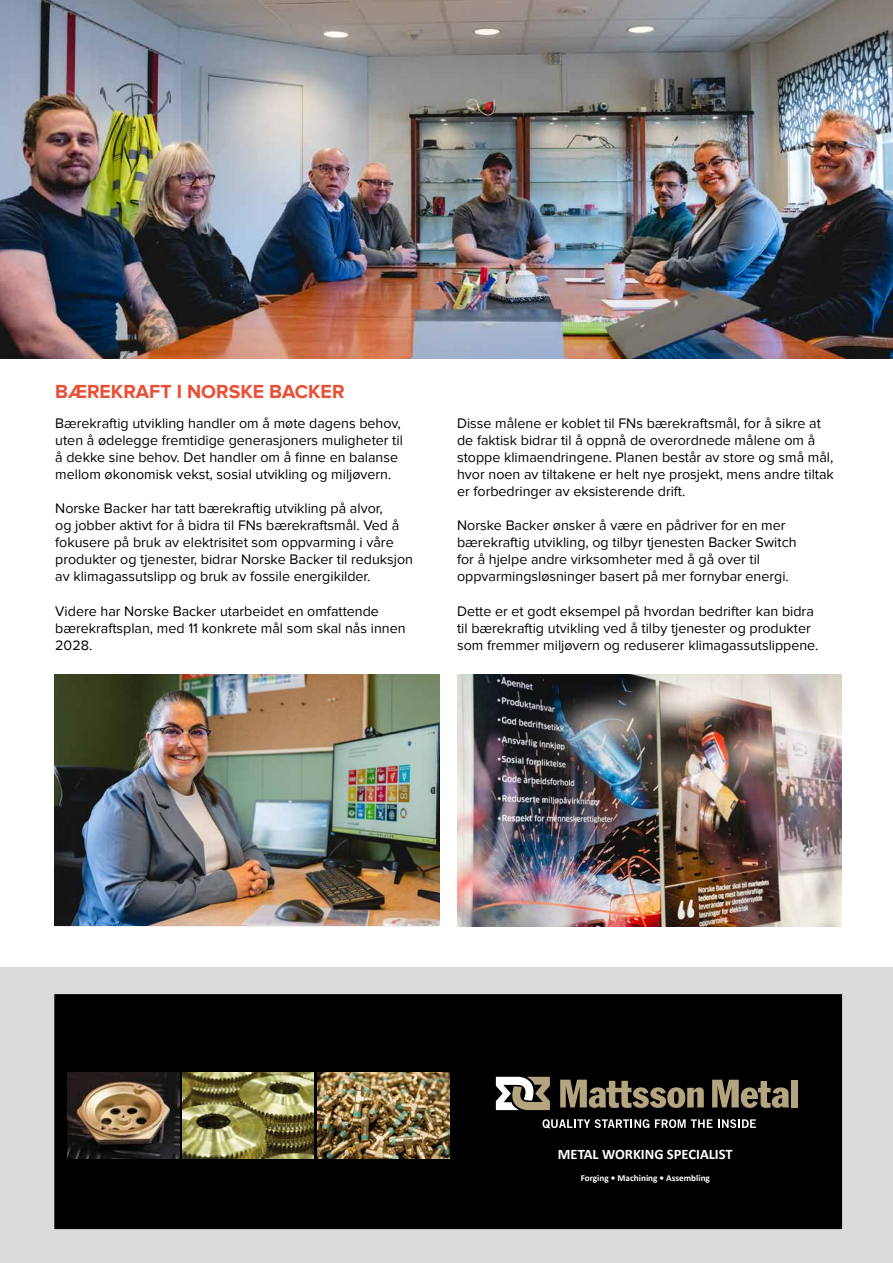
<style>
.page{position:relative;width:893px;height:1263px;background:#fff}
.page>*{position:absolute;margin:0;border:0;box-sizing:border-box;transform-origin:0 0}
.t1{font:700 19.5px "Proxima Nova";color:#e94f35}
.t2{font:700 14.55px "Calibri";color:#fff}
.t3{font:14.25px/17.1px "Proxima Nova";color:#000}
.t4{font:700 9.15px "Calibri";color:#fff}
</style>
<div class="page">
<div style="left:0;top:967px;width:893px;height:296px;background:#dbdbdb"></div>
<img style="left:0;top:0;width:893px;height:359px">
<img style="left:55px;top:674px;width:384px;height:251px">
<img style="left:457px;top:674px;width:384px;height:252px">
<div style="left:55px;top:995px;width:787px;height:233px;background:#000"></div>
<img style="left:182px;top:1072px;width:132px;height:87px">
<img style="left:68px;top:1072px;width:111px;height:87px">
<svg style="left:560px;top:1080px;width:144px;height:28px"></svg>
<svg style="left:712px;top:1080px;width:77px;height:28px"></svg>
<div style="left:792px;top:1080px;width:6px;height:27px;background:#b5a480"></div>
<svg style="left:496px;top:1077px;width:54px;height:33px"></svg>
<svg style="left:542px;top:1119px;width:107px;height:9px"></svg>
<svg style="left:655px;top:1119px;width:101px;height:9px"></svg>
<img style="left:318px;top:1072px;width:131px;height:87px">
<div style="left:55px;top:994px;width:787px;height:235px;border:1px solid #000"></div>
<h1 class="t1" style="left:55px;top:380px;width:291px">BÆREKRAFT I NORSKE BACKER</h1>
<p class="t3" style="left:55px;top:414px;width:349px">Bærekraftig utvikling handler om å møte dagens behov, uten å ødelegge fremtidige generasjoners muligheter til å dekke sine behov. Det handler om å finne en balanse mellom økonomisk vekst, sosial utvikling og miljøvern.</p>
<p class="t3" style="left:55px;top:500px;width:359px">Norske Backer har tatt bærekraftig utvikling på alvor,<br>og jobber aktivt for å bidra til FNs bærekraftsmål. Ved å fokusere på bruk av elektrisitet som oppvarming i våre produkter og tjenester, bidrar Norske Backer til reduksjon av klimagassutslipp og bruk av fossile energikilder.</p>
<p class="t3" style="left:55px;top:603px;width:352px">Videre har Norske Backer utarbeidet en omfattende bærekraftsplan, med 11 konkrete mål som skal nås innen<br>2028.</p>
<p class="t3" style="left:457px;top:414px;width:378px">Disse målene er koblet til FNs bærekraftsmål, for å sikre at de faktisk bidrar til å oppnå de overordnede målene om å stoppe klimaendringene. Planen består av store og små mål, hvor noen av tiltakene er helt nye prosjekt, mens andre tiltak er forbedringer av eksisterende drift.</p>
<p class="t3" style="left:457px;top:517px;width:341px">Norske Backer ønsker å være en pådriver for en mer bærekraftig utvikling, og tilbyr tjenesten Backer Switch for å hjelpe andre virksomheter med å gå over til oppvarmingsløsninger basert på mer fornybar energi.</p>
<p class="t3" style="left:457px;top:603px;width:363px">Dette er et godt eksempel på hvordan bedrifter kan bidra til bærekraftig utvikling ved å tilby tjenester og produkter som fremmer miljøvern og reduserer klimagassutslippene.</p>
<p class="t2" style="left:558px;top:1144px;width:176px">METAL WORKING SPECIALIST</p>
<p class="t4" style="left:581px;top:1171px;width:131px">Forging • Machining • Assembling</p>
</div>
